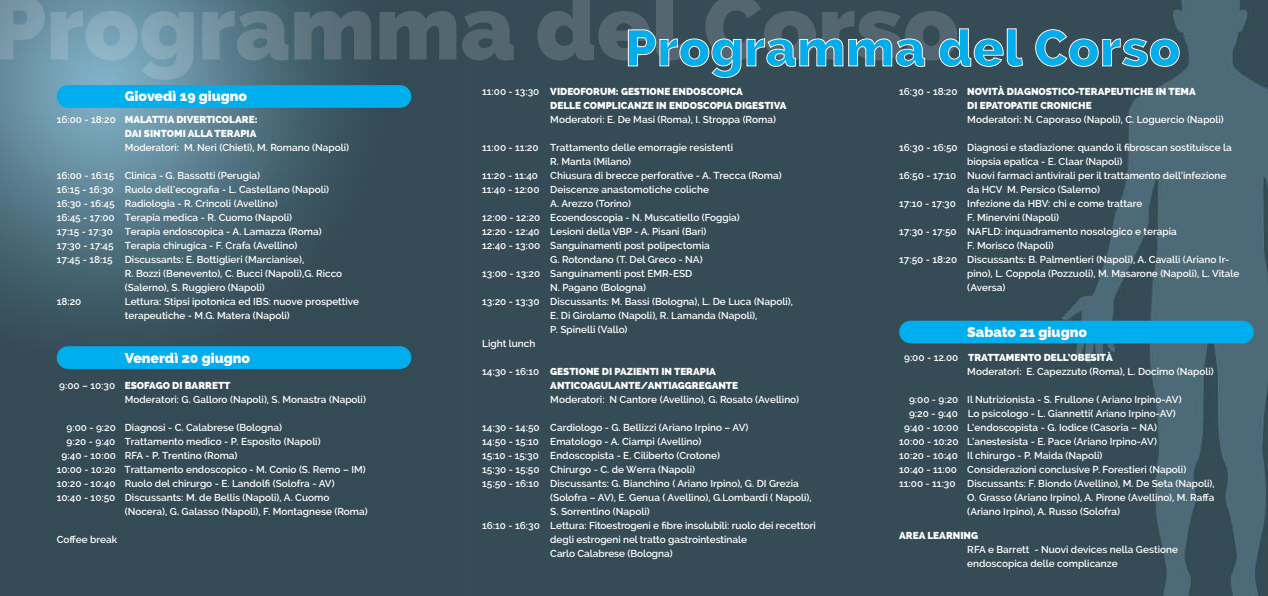
<style>
.page{position:relative;width:1268px;height:596px;background:#fff}
.page>*{position:absolute;margin:0;border:0;box-sizing:border-box;transform-origin:0 0}
.t1{font:800 14px "Raleway";color:#fff}
.t2{font:600 10px/14px "Raleway";color:#fff}
.t3{font:800 10px/14px "Raleway";color:#fff}
.s1{font-weight:600}
.s2{font-weight:800}
</style>
<div class="page">
<img style="left:0;top:0;width:1267px;height:595px">
<div style="left:57px;top:85px;width:354px;height:23px;background:#00aded;border-radius:11px"></div>
<div style="left:57px;top:346px;width:354px;height:23px;background:#00aded;border-radius:11px"></div>
<div style="left:899px;top:320px;width:354px;height:23px;background:#00aded;border-radius:11px"></div>
<img style="left:0;top:0;width:705px;height:80px">
<svg style="left:627px;top:28px;width:551px;height:50px;background:#3c7991"></svg>
<h1 class="t1" style="left:125px;top:91px;width:124px">Giovedì 19 giugno</h1>
<p class="t3" style="left:57px;top:113px;width:202px;text-align:right"><span class="s1">16:00 - 18:20</span> MALATTIA DIVERTICOLARE:<br>DAI SINTOMI ALLA TERAPIA</p>
<p class="t2" style="left:125px;top:141px;width:226px">Moderatori: M. Neri (Chieti), M. Romano (Napoli)</p>
<p class="t2" style="left:57px;top:169px;width:205px">16:00 - 16:15 Clinica - G. Bassotti (Perugia)</p>
<p class="t2" style="left:57px;top:183px;width:274px">16:15 - 16:30 Ruolo dell’ecografia - L. Castellano (Napoli)</p>
<p class="t2" style="left:57px;top:197px;width:222px">16:30 - 16:45 Radiologia - R. Crincoli (Avellino)</p>
<p class="t2" style="left:57px;top:211px;width:237px">16:45 - 17:00 Terapia medica - R. Cuomo (Napoli)</p>
<p class="t2" style="left:57px;top:225px;width:266px">17:15 - 17:30 Terapia endoscopica - A. Lamazza (Roma)</p>
<p class="t2" style="left:57px;top:239px;width:242px">17:30 - 17:45 Terapia chirugica - F. Crafa (Avellino)</p>
<p class="t2" style="left:57px;top:253px;width:249px">17:45 - 18:15 Discussants: E. Bottiglieri (Marcianise),</p>
<p class="t2" style="left:125px;top:267px;width:219px">R. Bozzi (Benevento), C. Bucci (Napoli),G. Ricco</p>
<p class="t2" style="left:125px;top:281px;width:141px">(Salerno), S. Ruggiero (Napoli)</p>
<p class="t2" style="left:57px;top:295px;width:26px">18:20</p>
<p class="t2" style="left:125px;top:295px;width:236px">Lettura: Stipsi ipotonica ed IBS: nuove prospettive terapeutiche - M.G. Matera (Napoli)</p>
<h1 class="t1" style="left:171px;top:351px;width:127px">Venerdì 20 giugno</h1>
<p class="t2" style="left:125px;top:379px;width:242px;text-indent:-66px">9:00 – 10:30 <span class="s2">ESOFAGO DI BARRETT<br></span>Moderatori: G. Galloro (Napoli), S. Monastra (Napoli)</p>
<p class="t2" style="left:66px;top:421px;width:217px">9:00 - 9:20 Diagnosi - C. Calabrese (Bologna)</p>
<p class="t2" style="left:66px;top:435px;width:255px">9:20 - 9:40 Trattamento medico - P. Esposito (Napoli)</p>
<p class="t2" style="left:62px;top:449px;width:177px">9:40 - 10:00 RFA - P. Trentino (Roma)</p>
<p class="t2" style="left:57px;top:463px;width:310px">10:00 - 10:20 Trattamento endoscopico - M. Conio (S. Remo – IM)</p>
<p class="t2" style="left:57px;top:477px;width:279px">10:20 - 10:40 Ruolo del chirurgo - E. Landolfi (Solofra - AV)</p>
<p class="t2" style="left:57px;top:491px;width:274px">10:40 - 10:50 Discussants: M. de Bellis (Napoli), A. Cuomo</p>
<p class="t2" style="left:125px;top:505px;width:244px">(Nocera), G. Galasso (Napoli), F. Montagnese (Roma)</p>
<p class="t2" style="left:57px;top:533px;width:62px">Coffee break</p>
<h1 class="t1" style="left:125px;top:352px;width:127px">Venerdì 20 giugno</h1>
<p class="t3" style="left:550px;top:85px;width:238px;text-indent:-68px"><span class="s1">11:00 - 13:30</span> VIDEOFORUM: GESTIONE ENDOSCOPICA<br>DELLE COMPLICANZE IN ENDOSCOPIA DIGESTIVA</p>
<p class="t2" style="left:550px;top:113px;width:227px">Moderatori: E. De Masi (Roma), I. Stroppa (Roma)</p>
<p class="t2" style="left:482px;top:141px;width:252px">11:00 - 11:20 Trattamento delle emorragie resistenti</p>
<p class="t2" style="left:550px;top:155px;width:82px">R. Manta (Milano)</p>
<p class="t2" style="left:482px;top:169px;width:301px">11:20 - 11:40 Chiusura di brecce perforative - A. Trecca (Roma)</p>
<p class="t2" style="left:482px;top:183px;width:228px">11:40 - 12:00 Deiscenze anastomotiche coliche</p>
<p class="t2" style="left:550px;top:197px;width:82px">A. Arezzo (Torino)</p>
<p class="t2" style="left:482px;top:211px;width:259px">12:00 - 12:20 Ecoendoscopia - N. Muscatiello (Foggia)</p>
<p class="t2" style="left:482px;top:225px;width:226px">12:20 - 12:40 Lesioni della VBP - A. Pisani (Bari)</p>
<p class="t2" style="left:482px;top:239px;width:229px">12:40 - 13:00 Sanguinamenti post polipectomia</p>
<p class="t2" style="left:550px;top:253px;width:154px">G. Rotondano (T. Del Greco - NA)</p>
<p class="t2" style="left:482px;top:267px;width:211px">13:00 - 13:20 Sanguinamenti post EMR-ESD</p>
<p class="t2" style="left:550px;top:281px;width:97px">N. Pagano (Bologna)</p>
<p class="t2" style="left:482px;top:295px;width:312px">13:20 - 13:30 Discussants: M. Bassi (Bologna), L. De Luca (Napoli),</p>
<p class="t2" style="left:550px;top:309px;width:208px">E. Di Girolamo (Napoli), R. Lamanda (Napoli),</p>
<p class="t2" style="left:550px;top:323px;width:79px">P. Spinelli (Vallo)</p>
<p class="t2" style="left:482px;top:337px;width:55px">Light lunch</p>
<p class="t3" style="left:550px;top:365px;width:189px;text-indent:-68px"><span class="s1">14:30 - 16:10</span> GESTIONE DI PAZIENTI IN TERAPIA<br>ANTICOAGULANTE/ANTIAGGREGANTE</p>
<p class="t2" style="left:550px;top:393px;width:250px">Moderatori: N Cantore (Avellino), G. Rosato (Avellino)</p>
<p class="t2" style="left:482px;top:421px;width:268px">14:30 - 14:50 Cardiologo - G. Bellizzi (Ariano Irpino – AV)</p>
<p class="t2" style="left:482px;top:435px;width:220px">14:50 - 15:10 Ematologo - A. Ciampi (Avellino)</p>
<p class="t2" style="left:482px;top:449px;width:239px">15:10 - 15:30 Endoscopista - E. Ciliberto (Crotone)</p>
<p class="t2" style="left:482px;top:463px;width:214px">15:30 - 15:50 Chirurgo - C. de Werra (Napoli)</p>
<p class="t2" style="left:482px;top:477px;width:318px">15:50 - 16:10 Discussants: G. Bianchino ( Ariano Irpino), G. DI Grezia</p>
<p class="t2" style="left:550px;top:491px;width:263px">(Solofra – AV), E. Genua ( Avellino), G.Lombardi ( Napoli),</p>
<p class="t2" style="left:550px;top:505px;width:101px">S. Sorrentino (Napoli)</p>
<p class="t2" style="left:482px;top:519px;width:335px">16:10 - 16:30 Lettura: Fitoestrogeni e fibre insolubili: ruolo dei recettori</p>
<p class="t2" style="left:550px;top:533px;width:198px">degli estrogeni nel tratto gastrointestinale</p>
<p class="t2" style="left:550px;top:547px;width:124px">Carlo Calabrese (Bologna)</p>
<p class="t3" style="left:967px;top:85px;width:230px;text-indent:-68px"><span class="s1">16:30 - 18:20</span> NOVITÀ DIAGNOSTICO-TERAPEUTICHE IN TEMA<br>DI EPATOPATIE CRONICHE</p>
<p class="t2" style="left:967px;top:113px;width:258px">Moderatori: N. Caporaso (Napoli), C. Loguercio (Napoli)</p>
<p class="t2" style="left:899px;top:141px;width:334px">16:30 - 16:50 Diagnosi e stadiazione: quando il fibroscan sostituisce la</p>
<p class="t2" style="left:967px;top:155px;width:157px">biopsia epatica - E. Claar (Napoli)</p>
<p class="t2" style="left:899px;top:169px;width:328px">16:50 - 17:10 Nuovi farmaci antivirali per il trattamento dell’infezione</p>
<p class="t2" style="left:967px;top:183px;width:134px">da HCV M. Persico (Salerno)</p>
<p class="t2" style="left:899px;top:197px;width:245px">17:10 - 17:30 Infezione da HBV: chi e come trattare</p>
<p class="t2" style="left:967px;top:211px;width:93px">F. Minervini (Napoli)</p>
<p class="t2" style="left:899px;top:225px;width:279px">17:30 - 17:50 NAFLD: inquadramento nosologico e terapia</p>
<p class="t2" style="left:967px;top:239px;width:88px">F. Morisco (Napoli)</p>
<p class="t2" style="left:899px;top:253px;width:331px">17:50 - 18:20 Discussants: B. Palmentieri (Napoli), A. Cavalli (Ariano Ir-</p>
<p class="t2" style="left:967px;top:267px;width:273px">pino), L. Coppola (Pozzuoli), M. Masarone (Napoli), L. Vitale</p>
<p class="t2" style="left:967px;top:281px;width:40px">(Aversa)</p>
<h1 class="t1" style="left:1009px;top:322px;width:121px">Sabato 21 giugno</h1>
<p class="t2" style="left:967px;top:351px;width:248px;text-indent:-63px">9:00 - 12.00 <span class="s2">TRATTAMENTO DELL’OBESITÀ<br></span>Moderatori: E. Capezzuto (Roma), L. Docimo (Napoli)</p>
<p class="t2" style="left:908px;top:393px;width:274px">9:00 - 9:20 Il Nutrizionista - S. Frullone ( Ariano Irpino-AV)</p>
<p class="t2" style="left:908px;top:407px;width:268px">9:20 - 9:40 Lo psicologo - L. Giannetti( Ariano Irpino-AV)</p>
<p class="t2" style="left:903px;top:421px;width:254px">9:40 - 10:00 L’endoscopista - G. Iodice (Casoria – NA)</p>
<p class="t2" style="left:899px;top:435px;width:259px">10:00 - 10:20 L’anestesista - E. Pace (Ariano Irpino-AV)</p>
<p class="t2" style="left:899px;top:449px;width:205px">10:20 - 10:40 Il chirurgo - P. Maida (Napoli)</p>
<p class="t2" style="left:899px;top:463px;width:288px">10:40 - 11:00 Considerazioni conclusive P. Forestieri (Napoli)</p>
<p class="t2" style="left:899px;top:477px;width:317px">11:00 - 11:30 Discussants: F. Biondo (Avellino), M. De Seta (Napoli),</p>
<p class="t2" style="left:967px;top:491px;width:248px">O. Grasso (Ariano Irpino), A. Pirone (Avellino), M. Raffa</p>
<p class="t2" style="left:967px;top:505px;width:154px">(Ariano Irpino), A. Russo (Solofra)</p>
<p class="t3" style="left:899px;top:529px;width:80px">AREA LEARNING</p>
<p class="t2" style="left:967px;top:543px;width:212px">RFA e Barrett - Nuovi devices nella Gestione endoscopica delle complicanze</p>
<h1 class="t1" style="left:967px;top:326px;width:121px">Sabato 21 giugno</h1>
</div>
